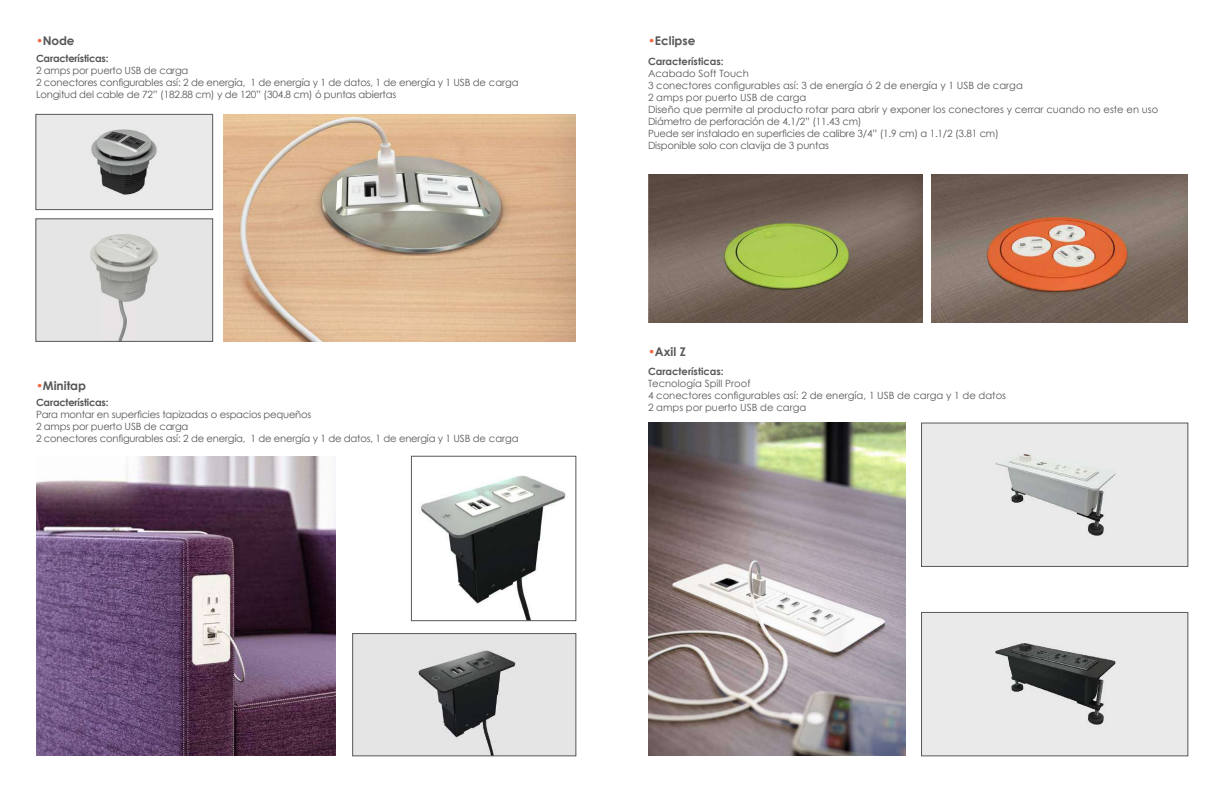
<style>
.page{position:relative;width:1224px;height:792px;background:#fff}
.page>*{position:absolute;margin:0;border:0;box-sizing:border-box;transform-origin:0 0}
.t1{font:700 12px "Century Gothic";color:#57585a}
.t2{font:10px/12px "Century Gothic";color:#57585a}
.t3{font:10px/12px "Century Gothic";letter-spacing:-.02em;color:#57585a}
.t4{font:700 10px "Century Gothic";letter-spacing:-.01em;color:#57585a}
.s1{color:#f26740}
</style>
<div class="page">
<img style="left:38px;top:221px;width:173px;height:119px">
<div style="left:36px;top:219px;width:177px;height:123px;border:1px solid #57585a"></div>
<img style="left:224px;top:114px;width:352px;height:227px">
<img style="left:38px;top:116px;width:173px;height:92px">
<div style="left:36px;top:114px;width:177px;height:96px;border:1px solid #57585a"></div>
<img style="left:355px;top:635px;width:219px;height:119px">
<div style="left:353px;top:633px;width:223px;height:123px;border:1px solid #57585a"></div>
<img style="left:420px;top:475px;width:146px;height:144px">
<div style="left:411px;top:456px;width:165px;height:165px;border:1px solid #57585a"></div>
<img style="left:36px;top:456px;width:300px;height:300px">
<img style="left:932px;top:175px;width:256px;height:148px">
<img style="left:648px;top:175px;width:275px;height:148px">
<img style="left:923px;top:614px;width:263px;height:140px">
<div style="left:921px;top:612px;width:267px;height:144px;border:1px solid #57585a"></div>
<img style="left:923px;top:425px;width:263px;height:140px">
<div style="left:921px;top:423px;width:267px;height:144px;border:1px solid #57585a"></div>
<img style="left:648px;top:423px;width:257px;height:333px">
<p class="t1" style="left:36px;top:32px;width:40px"><span class="s1">•</span>Node</p>
<p class="t1" style="left:648px;top:32px;width:49px"><span class="s1">•</span>Eclipse</p>
<p class="t4" style="left:36px;top:51px;width:74px">Características:</p>
<p class="t3" style="left:36px;top:64px;width:484px">2 amps por puerto USB de carga<br>2 conectores configurables así: 2 de energía, 1 de energía y 1 de datos, 1 de energía y 1 USB de carga<br>Longitud del cable de 72” (182.88 cm) y de 120” (304.8 cm) ó puntas abiertas</p>
<p class="t1" style="left:36px;top:377px;width:52px"><span class="s1">•</span>Minitap</p>
<p class="t4" style="left:36px;top:395px;width:74px">Características:</p>
<p class="t3" style="left:36px;top:408px;width:484px">Para montar en superficies tapizadas o espacios pequeños<br>2 amps por puerto USB de carga<br>2 conectores configurables así: 2 de energía, 1 de energía y 1 de datos, 1 de energía y 1 USB de carga</p>
<p class="t4" style="left:648px;top:54px;width:77px">Características:</p>
<p class="t2" style="left:648px;top:67px;width:512px">Acabado Soft Touch<br>3 conectores configurables así: 3 de energía ó 2 de energía y 1 USB de carga<br>2 amps por puerto USB de carga<br>Diseño que permite al producto rotar para abrir y exponer los conectores y cerrar cuando no este en uso Diámetro de perforación de 4.1/2” (11.43 cm)<br>Puede ser instalado en superficies de calibre 3/4” (1.9 cm) a 1.1/2 (3.81 cm)<br>Disponible solo con clavija de 3 puntas</p>
<p class="t1" style="left:648px;top:342px;width:39px"><span class="s1">•</span>Axil Z</p>
<p class="t4" style="left:648px;top:364px;width:77px">Características:</p>
<p class="t2" style="left:648px;top:377px;width:360px">Tecnología Spill Proof<br>4 conectores configurables así: 2 de energía, 1 USB de carga y 1 de datos<br>2 amps por puerto USB de carga</p>
</div>
